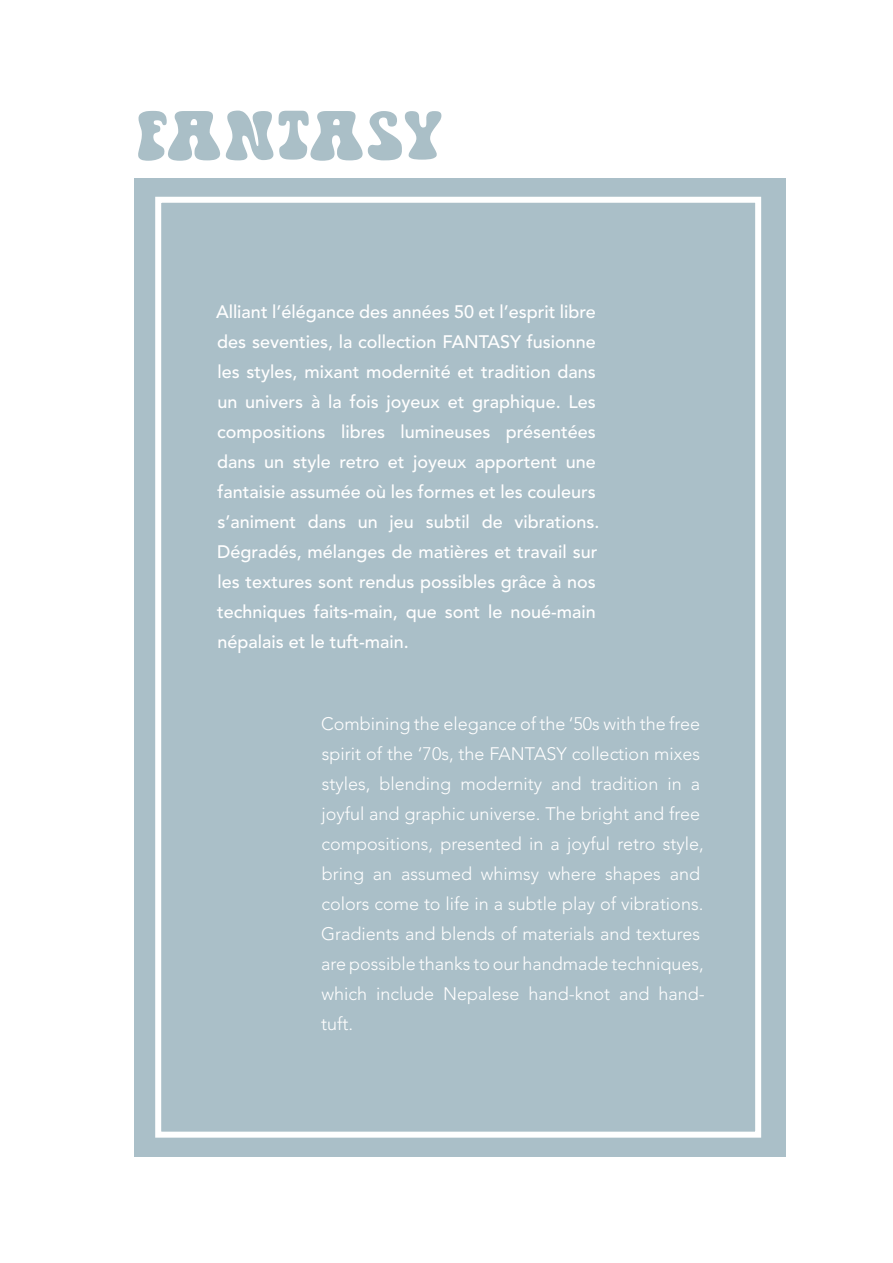
<style>
.page{position:relative;width:893px;height:1263px;background:#fff}
.page>*{position:absolute;margin:0;border:0;box-sizing:border-box;transform-origin:0 0}
.t1{font:78px "Sooky 70 s";letter-spacing:.04em;color:#aabfc7}
.t2{font:500 18px/30px "Avenir LT Std";color:#fff}
.t3{font:300 18px/30px "Avenir LT Std";color:#fff}
</style>
<div class="page">
<div style="left:134px;top:178px;width:651px;height:979px;background:#aabfc8"></div>
<div style="left:155px;top:197px;width:606px;height:941px;background:#aabfc8;border:6px solid #fff"></div>
<h1 class="t1" style="left:136px;top:106px;width:305px">FANTASY</h1>
<p class="t2" style="left:216px;top:297px;width:385px">Alliant l’élégance des années 50 et l’esprit libre des seventies, la collection FANTASY fusionne les styles, mixant modernité et tradition dans un univers à la fois joyeux et graphique. Les compositions libres lumineuses présentées dans un style retro et joyeux apportent une fantaisie assumée où les formes et les couleurs s’animent dans un jeu subtil de vibrations.<br>Dégradés, mélanges de matières et travail sur les textures sont rendus possibles grâce à nos techniques faits-main, que sont le noué-main népalais et le tuft-main.</p>
<p class="t3" style="left:321px;top:709px;width:385px">Combining the elegance of the ‘50s with the free spirit of the ‘70s, the FANTASY collection mixes styles, blending modernity and tradition in a joyful and graphic universe. The bright and free compositions, presented in a joyful retro style, bring an assumed whimsy where shapes and colors come to life in a subtle play of vibrations.<br>Gradients and blends of materials and textures are possible thanks to our handmade techniques, which include Nepalese hand-knot and hand&shy;tuft.</p>
</div>
